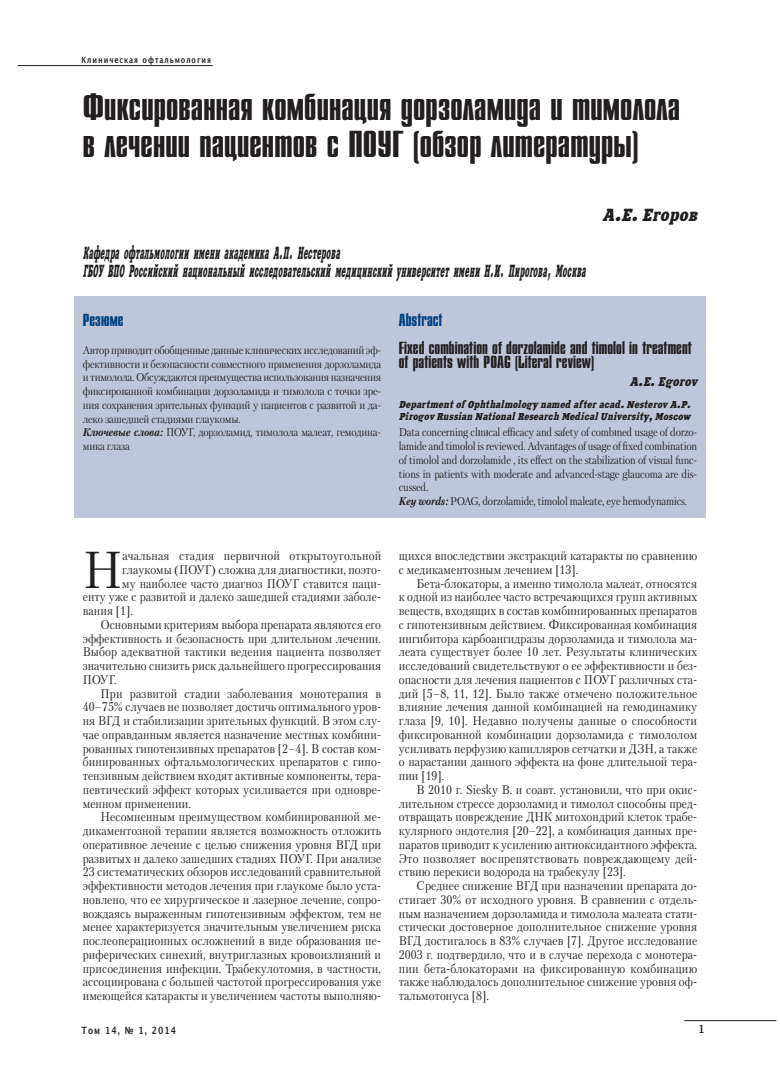
<style>
.page{position:relative;width:780px;height:1088px;background:#fff}
.page>*{position:absolute;margin:0;border:0;box-sizing:border-box;transform-origin:0 0}
.t1{font:51.75px "Petersburg C";color:#231f20;scale:.9 1}
.t2{font:37.5px/37.5px "Star C";letter-spacing:.005em;color:#231f20}
.t3{font:italic 17.5px/18.8px "Xenia Western C";letter-spacing:.005em;color:#231f20}
.t4{font:17.5px/13.8px "Star C";letter-spacing:.005em;color:#231f20}
.t5{font:17.5px "Star C";letter-spacing:.005em;color:#004181}
.t6{font:italic 17.5px "Xenia Condensed C";color:#231f20}
.t7{font:12.5px/13.8px "Petersburg C";letter-spacing:.005em;color:#231f20;text-align:justify;scale:.9 1}
.t8{font:italic 12.5px "Xenia Condensed C";color:#231f20}
.t9{font:11.25px/13.8px "Petersburg C";letter-spacing:-.02em;color:#231f20;scale:.9 1}
.t10{font:700 11.25px "Lucida Grande";color:#231f20;scale:.8 1}
.t11{font:italic 10px/12px "Xenia Condensed C";color:#231f20}
.t12{font:700 10px "Lucida Grande";letter-spacing:.13em;color:#231f20;scale:.8 1}
.t13{font:700 8.75px "Lucida Grande";letter-spacing:.13em;color:#231f20;scale:.8 1}
.s1{font-weight:700;font-style:italic}
.s2{font-family:"Lucida Grande"}
</style>
<div class="page">
<hr style="left:684px;top:1020px;width:92px;height:1px;background:#231f20">
<hr style="left:18px;top:65px;width:195px;height:1px;background:#231f20">
<div style="left:74px;top:297px;width:631px;height:221px;background:#c0c6d9"></div>
<p class="t13" style="left:81px;top:55px;width:163px">Клиническая офтальмология</p>
<h2 class="t2" style="left:83px;top:90px;width:599px">Фиксированная комбинация дорзоламида и тимолола в лечении пациентов с ПОУГ (обзор литературы)</h2>
<h3 class="t6" style="left:602px;top:206px;width:101px">А.Е.Егоров</h3>
<h3 class="t3" style="left:83px;top:244px;width:504px">Кафедра офтальмологии имени академика А.П. Нестерова<br>ГБОУ ВПО Российский национальный исследовательский медицинский университет имени Н.И. Пирогова, Москва</h3>
<h3 class="t5" style="left:83px;top:312px;width:42px">Резюме</h3>
<p class="t9" style="left:83px;top:344px;width:333px">Автор приводит обобщенные данные клинических исследований эф&shy;фективности и безопасности совместного применения дорзоламида и тимолола. Обсуждаются преимущества использования назначения фиксированной комбинации дорзоламида и тимолола с точки зре&shy;ния сохранения зрительных функций у пациентов с развитой и да&shy;леко зашедшей стадиями глаукомы.<br><span class="s1">Ключевые слова:</span> ПОУГ, дорзоламид, тимолола малеат, гемодина&shy;мика глаза</p>
<h3 class="t5" style="left:399px;top:312px;width:45px">Abstract</h3>
<h3 class="t4" style="left:399px;top:342px;width:294px">Fixed combination of dorzolamide and timolol in treatment of patients with POAG (Literal review)</h3>
<p class="t8" style="left:629px;top:376px;width:72px">A.E.Egorov</p>
<p class="t11" style="left:399px;top:399px;width:295px">Departmentof Ophthalmology named after acad.Nesterov A.P.<br>Pirogov Russian NationalResearch MedicalUniversity,Moscow</p>
<p class="t9" style="left:399px;top:426px;width:333px">Data concerning cl<span class="s2">ı</span>n<span class="s2">ı</span>cal efficacy and safety of comb<span class="s2">ı</span>ned usage of dorzo&shy;lamide and timolol is reviewed. Advantages of usage of fixed combination of timolol and dorzolamide , its effect on the stabilization of visual func&shy;tions in patients with moderate and advanced-stage glaucoma are dis&shy;cussed.<br><span class="s1">Key words:</span> POAG, dorzolamide, timolol maleate, eye hemodynamics.</p>
<h1 class="t1" style="left:83px;top:547px;width:45px">Н</h1>
<p class="t7" style="left:122px;top:550px;width:289px">ачальная стадия первичной открытоугольной</p>
<p class="t7" style="left:122px;top:563px;width:289px">глаукомы (ПОУГ) сложна для диагностики, поэто-</p>
<p class="t7" style="left:122px;top:577px;width:289px">му наиболее часто диагноз ПОУГ ставится паци-</p>
<p class="t7" style="left:83px;top:591px;width:333px">енту уже с развитой и далеко зашедшей стадиями заболе-</p>
<p class="t7" style="left:83px;top:605px;width:57px">вания [1].</p>
<p class="t7" style="left:100px;top:618px;width:313px">Основными критериям выбора препарата являются его</p>
<p class="t7" style="left:83px;top:632px;width:333px">эффективность и безопасность при длительном лечении.</p>
<p class="t7" style="left:83px;top:646px;width:333px">Выбор адекватной тактики ведения пациента позволяет</p>
<p class="t7" style="left:83px;top:660px;width:333px">значительно снизить риск дальнейшего прогрессирования</p>
<p class="t7" style="left:83px;top:673px;width:39px">ПОУГ.</p>
<p class="t7" style="left:100px;top:687px;width:313px">При развитой стадии заболевания монотерапия в</p>
<p class="t7" style="left:83px;top:701px;width:333px">40–75% случаев не позволяет достичь оптимального уров-</p>
<p class="t7" style="left:83px;top:715px;width:333px">ня ВГД и стабилизации зрительных функций. В этом слу-</p>
<p class="t7" style="left:83px;top:728px;width:333px">чае оправданным является назначение местных комбини-</p>
<p class="t7" style="left:83px;top:742px;width:333px">рованных гипотензивных препаратов [2–4]. В состав ком-</p>
<p class="t7" style="left:83px;top:756px;width:333px">бинированных офтальмологических препаратов с гипо-</p>
<p class="t7" style="left:83px;top:770px;width:333px">тензивным действием входят активные компоненты, тера-</p>
<p class="t7" style="left:83px;top:783px;width:333px">певтический эффект которых усиливается при одновре-</p>
<p class="t7" style="left:83px;top:797px;width:122px">менном применении.</p>
<p class="t7" style="left:100px;top:811px;width:313px">Несомненным преимуществом комбинированной ме-</p>
<p class="t7" style="left:83px;top:825px;width:333px">дикаментозной терапии является возможность отложить</p>
<p class="t7" style="left:83px;top:838px;width:333px">оперативное лечение с целью снижения уровня ВГД при</p>
<p class="t7" style="left:83px;top:852px;width:333px">развитых и далеко зашедших стадиях ПОУГ. При анализе</p>
<p class="t7" style="left:83px;top:866px;width:333px">23 систематических обзоров исследований сравнительной</p>
<p class="t7" style="left:83px;top:880px;width:333px">эффективности методов лечения при глаукоме было уста-</p>
<p class="t7" style="left:83px;top:893px;width:333px">новлено, что ее хирургическое и лазерное лечение, сопро-</p>
<p class="t7" style="left:83px;top:907px;width:333px">вождаясь выраженным гипотензивным эффектом, тем не</p>
<p class="t7" style="left:83px;top:921px;width:333px">менее характеризуется значительным увеличением риска</p>
<p class="t7" style="left:83px;top:935px;width:333px">послеоперационных осложнений в виде образования пе-</p>
<p class="t7" style="left:83px;top:948px;width:333px">риферических синехий, внутриглазных кровоизлияний и</p>
<p class="t7" style="left:83px;top:962px;width:333px">присоединения инфекции. Трабекулотомия, в частности,</p>
<p class="t7" style="left:83px;top:976px;width:333px">ассоциирована с большей частотой прогрессирования уже</p>
<p class="t7" style="left:83px;top:990px;width:333px">имеющейся катаракты и увеличением частоты выполняю-</p>
<p class="t7" style="left:399px;top:550px;width:333px">щихся впоследствии экстракций катаракты по сравнению с медикаментозным лечением [13].</p>
<p class="t7" style="left:399px;top:577px;width:333px;text-indent:18px">Бета-блокаторы, а именно тимолола малеат, относятся к одной из наиболее часто встречающихся групп активных веществ, входящих в состав комбинированных препаратов с гипотензивным действием. Фиксированная комбинация ингибитора карбоангидразы дорзоламида и тимолола ма&shy;леата существует более 10 лет. Результаты клинических исследований свидетельствуют о ее эффективности и без&shy;опасности для лечения пациентов с ПОУГ различных ста&shy;дий [5–8, 11, 12]. Было также отмечено положительное влияние лечения данной комбинацией на гемодинамику глаза [9, 10]. Недавно получены данные о способности фиксированной комбинации дорзоламида с тимололом усиливать перфузию капилляров сетчатки и ДЗН, а также о нарастании данного эффекта на фоне длительной тера&shy;пии [19].</p>
<p class="t7" style="left:399px;top:783px;width:333px;text-indent:18px">В 2010 г. Siesky B. и соавт. установили, что при окис&shy;лительном стрессе дорзоламид и тимолол способны пред&shy;отвращать повреждение ДНК митохондрий клеток трабе&shy;кулярного эндотелия [20–22], а комбинация данных пре&shy;паратов приводит к усилению антиоксидантного эффекта.<br>Это позволяет воспрепятствовать повреждающему дей&shy;ствию перекиси водорода на трабекулу [23].</p>
<p class="t7" style="left:399px;top:880px;width:333px;text-indent:18px">Среднее снижение ВГД при назначении препарата до&shy;стигает 30% от исходного уровня. В сравнении с отдель&shy;ным назначением дорзоламида и тимолола малеата стати&shy;стически достоверное дополнительное снижение уровня ВГД достигалось в 83% случаев [7]. Другое исследование 2003 г. подтвердило, что и в случае перехода с монотера&shy;пии бета-блокаторами на фиксированную комбинацию также наблюдалось дополнительное снижение уровня оф&shy;тальмотонуса [8].</p>
<p class="t12" style="left:81px;top:1025px;width:120px">Том 14, № 1, 2014</p>
<p class="t10" style="left:698px;top:1022px;width:9px">1</p>
</div>
